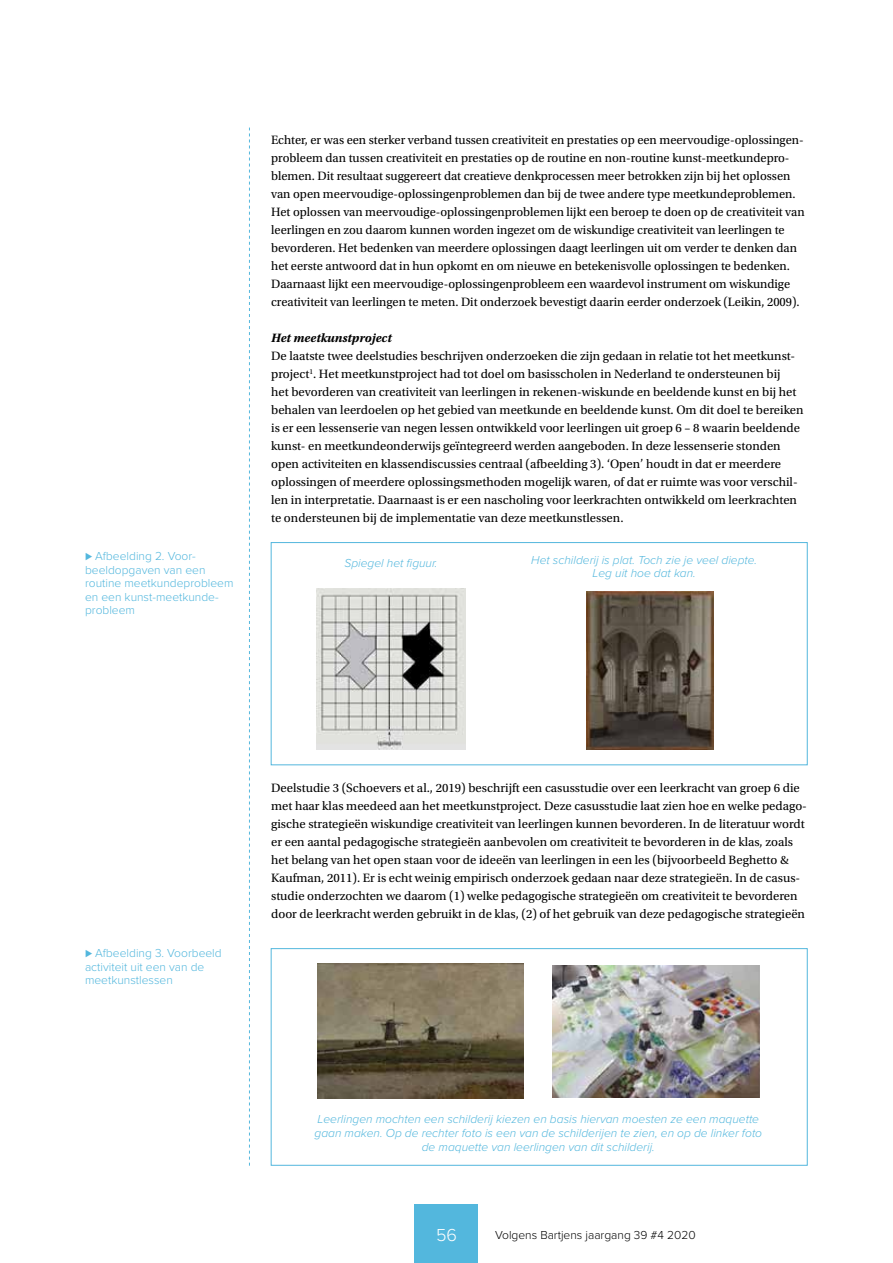
<style>
.page{position:relative;width:893px;height:1263px;background:#fff}
.page>*{position:absolute;margin:0;border:0;box-sizing:border-box;transform-origin:0 0}
.t1{font:300 18px "Proxima Nova";color:#fff}
.t2{font:12.75px/18px "Utopia Std";color:#000}
.t3{font:italic 700 12.75px "Utopia Std";color:#000}
.t4{font:italic 300 12px/13.5px "Proxima Nova";color:#53b7dd;text-align:center}
.t5{font:300 12px/13.5px "Proxima Nova";color:#53b7dd}
.t6{font:300 12px "Proxima Nova";color:#000}
</style>
<div class="page">
<div style="left:415px;top:1204px;width:63px;height:59px;background:#53b7dd"></div>
<svg style="left:249px;top:128px;width:1px;height:1038px"></svg>
<div style="left:271px;top:542px;width:537px;height:223px;border:1px solid #53b7dd"></div>
<div style="left:271px;top:948px;width:537px;height:218px;border:1px solid #53b7dd"></div>
<img style="left:316px;top:589px;width:149px;height:161px">
<img style="left:587px;top:592px;width:126px;height:158px">
<img style="left:317px;top:964px;width:207px;height:134px">
<img style="left:552px;top:965px;width:207px;height:132px">
<p class="t5" style="left:85px;top:549px;width:150px">⊲ Afbeelding 2. Voor&shy;beeldopgaven van een routine meetkundeprobleem en een kunst-meetkunde&shy;probleem</p>
<p class="t2" style="left:271px;top:131px;width:535px">Echter, er was een sterker verband tussen creativiteit en prestaties op een meervoudige-oplossingen&shy;probleem dan tussen creativiteit en prestaties op de routine en non-routine kunst-meetkundepro&shy;blemen. Dit resultaat suggereert dat creatieve denkprocessen meer betrokken zijn bij het oplossen van open meervoudige-oplossingenproblemen dan bij de twee andere type meetkundeproblemen.<br>Het oplossen van meervoudige-oplossingenproblemen lijkt een beroep te doen op de creativiteit van leerlingen en zou daarom kunnen worden ingezet om de wiskundige creativiteit van leerlingen te bevorderen. Het bedenken van meerdere oplossingen daagt leerlingen uit om verder te denken dan het eerste antwoord dat in hun opkomt en om nieuwe en betekenisvolle oplossingen te bedenken.<br>Daarnaast lijkt een meervoudige-oplossingenprobleem een waardevol instrument om wiskundige creativiteit van leerlingen te meten. Dit onderzoek bevestigt daarin eerder onderzoek (Leikin, 2009).</p>
<p class="t3" style="left:271px;top:330px;width:122px">Het meetkunstproject</p>
<p class="t2" style="left:271px;top:347px;width:534px">De laatste twee deelstudies beschrijven onderzoeken die zijn gedaan in relatie tot het meetkunst&shy;project<sup>1</sup>. Het meetkunstproject had tot doel om basisscholen in Nederland te ondersteunen bij<br>het bevorderen van creativiteit van leerlingen in rekenen-wiskunde en beeldende kunst en bij het behalen van leerdoelen op het gebied van meetkunde en beeldende kunst. Om dit doel te bereiken is er een lessenserie van negen lessen ontwikkeld voor leerlingen uit groep 6 – 8 waarin beeldende kunst- en meetkundeonderwijs geïntegreerd werden aangeboden. In deze lessenserie stonden open activiteiten en klassendiscussies centraal (afbeelding 3). ‘Open’ houdt in dat er meerdere oplossingen of meerdere oplossingsmethoden mogelijk waren, of dat er ruimte was voor verschil&shy;len in interpretatie. Daarnaast is er een nascholing voor leerkrachten ontwikkeld om leerkrachten te ondersteunen bij de implementatie van deze meetkunstlessen.</p>
<p class="t4" style="left:344px;top:556px;width:95px">Spiegel het figuur.</p>
<p class="t4" style="left:531px;top:552px;width:227px">Het schilderij is plat. Toch zie je veel diepte.<br>Leg uit hoe dat kan.</p>
<p class="t5" style="left:85px;top:946px;width:138px">⊲ Afbeelding 3. Voorbeeld activiteit uit een van de meetkunstlessen</p>
<p class="t2" style="left:271px;top:779px;width:537px">Deelstudie 3 (Schoevers et al., 2019) beschrijft een casusstudie over een leerkracht van groep 6 die met haar klas meedeed aan het meetkunstproject. Deze casusstudie laat zien hoe en welke pedago&shy;gische strategieën wiskundige creativiteit van leerlingen kunnen bevorderen. In de literatuur wordt er een aantal pedagogische strategieën aanbevolen om creativiteit te bevorderen in de klas, zoals het belang van het open staan voor de ideeën van leerlingen in een les (bijvoorbeeld Beghetto &amp; Kaufman, 2011). Er is echt weinig empirisch onderzoek gedaan naar deze strategieën. In de casus&shy;studie onderzochten we daarom (1) welke pedagogische strategieën om creativiteit te bevorderen door de leerkracht werden gebruikt in de klas, (2) of het gebruik van deze pedagogische strategieën</p>
<p class="t4" style="left:314px;top:1112px;width:449px">Leerlingen mochten een schilderij kiezen en basis hiervan moesten ze een maquette gaan maken. Op de rechter foto is een van de schilderijen te zien, en op de linker foto de maquette van leerlingen van dit schilderij.</p>
<h1 class="t1" style="left:436px;top:1221px;width:22px">56</h1>
<p class="t6" style="left:495px;top:1226px;width:202px">Volgens Bartjens jaargang 39 #4 2020</p>
</div>
